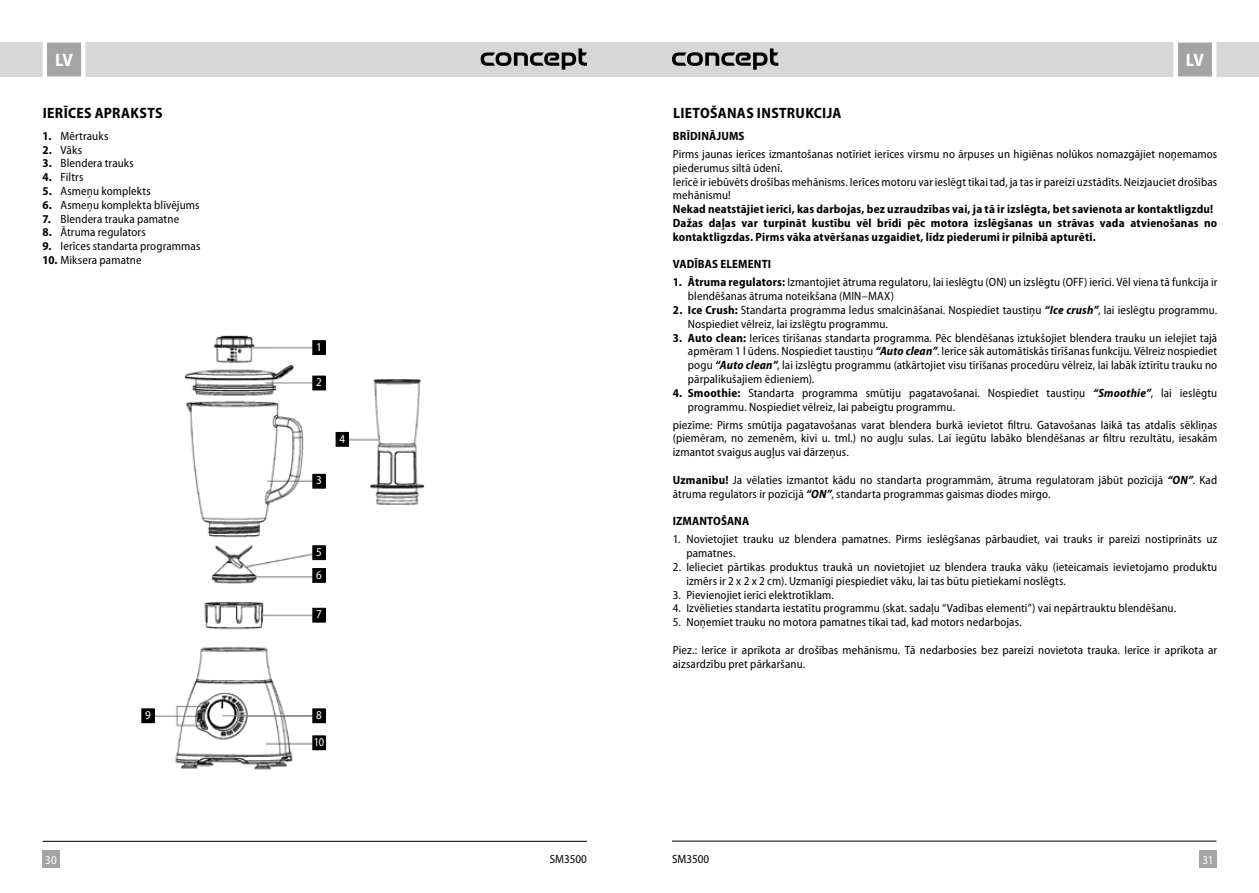
<style>
.page{position:relative;width:1259px;height:893px;background:#fff}
.page>*{position:absolute;margin:0;border:0;box-sizing:border-box;transform-origin:0 0}
.t1{font:700 semi-condensed 18px "Myriad Pro";color:#fff}
.t2{font:700 semi-condensed 15px "Myriad Pro";letter-spacing:.02em;color:#000}
.t3{font:semi-condensed 12px/13.8px "Myriad Pro";letter-spacing:.01em;color:#000}
.t4{font:700 semi-condensed 12px/13.8px "Myriad Pro";letter-spacing:.015em;color:#000}
.t5{font:semi-condensed 12px "Myriad Pro";color:#fff}
.t6{font:semi-condensed 12px "Myriad Pro";color:#fff;scale:.94 1}
.s1{font-weight:700}
.s2{font-weight:700;font-style:italic}
</style>
<div class="page">
<div style="left:629px;top:43px;width:630px;height:34px;background:#d7d7d7"></div>
<div style="left:0;top:43px;width:629px;height:34px;background:#d7d7d7"></div>
<div style="left:43px;top:850px;width:17px;height:17px;background:#a4a4a4"></div>
<div style="left:1199px;top:850px;width:17px;height:17px;background:#a4a4a4"></div>
<svg style="left:1171px;top:42px;width:47px;height:35px"></svg>
<svg style="left:40px;top:42px;width:48px;height:35px"></svg>
<hr style="left:672px;top:841px;width:544px;height:1px;background:#000">
<hr style="left:43px;top:841px;width:544px;height:1px;background:#000">
<svg style="left:672px;top:48px;width:106px;height:22px"></svg>
<svg style="left:480px;top:48px;width:107px;height:22px"></svg>
<img style="left:141px;top:335px;width:284px;height:435px">
<hr style="left:222px;top:715px;width:91px;height:1px;background:#8c8c8c">
<div style="left:313px;top:376px;width:12px;height:14px;background:#000"></div>
<div style="left:313px;top:736px;width:12px;height:14px;background:#000"></div>
<div style="left:313px;top:568px;width:12px;height:14px;background:#000"></div>
<div style="left:313px;top:568px;width:12px;height:15px;border:1px solid #000"></div>
<div style="left:313px;top:608px;width:12px;height:14px;background:#000"></div>
<div style="left:142px;top:709px;width:12px;height:14px;background:#000"></div>
<div style="left:313px;top:341px;width:12px;height:13px;background:#000"></div>
<div style="left:313px;top:340px;width:12px;height:15px;border:1px solid #000"></div>
<div style="left:313px;top:474px;width:12px;height:14px;background:#000"></div>
<div style="left:336px;top:432px;width:12px;height:14px;background:#000"></div>
<div style="left:336px;top:432px;width:13px;height:14px;border:1px solid #000"></div>
<div style="left:313px;top:546px;width:12px;height:14px;background:#000"></div>
<div style="left:313px;top:709px;width:12px;height:14px;background:#000"></div>
<h1 class="t1" style="left:55px;top:48px;width:19px">LV</h1>
<h1 class="t1" style="left:1186px;top:48px;width:19px">LV</h1>
<p class="t2" style="left:43px;top:103px;width:122px">IERĪCES APRAKSTS</p>
<p class="t3" style="left:43px;top:129px;width:67px"><span class="s1">1.</span> Mērtrauks</p>
<p class="t3" style="left:43px;top:143px;width:41px"><span class="s1">2.</span> Vāks</p>
<p class="t3" style="left:43px;top:156px;width:93px"><span class="s1">3.</span> Blendera trauks</p>
<p class="t3" style="left:43px;top:170px;width:42px"><span class="s1">4.</span> Filtrs</p>
<p class="t3" style="left:43px;top:184px;width:110px"><span class="s1">5.</span> Asmeņu komplekts</p>
<p class="t3" style="left:43px;top:198px;width:158px"><span class="s1">6.</span> Asmeņu komplekta blīvējums</p>
<p class="t3" style="left:43px;top:212px;width:138px"><span class="s1">7.</span> Blendera trauka pamatne</p>
<p class="t3" style="left:43px;top:225px;width:105px"><span class="s1">8.</span> Ātruma regulators</p>
<p class="t3" style="left:43px;top:239px;width:159px"><span class="s1">9.</span> Ierīces standarta programmas</p>
<p class="t3" style="left:43px;top:253px;width:101px"><span class="s1">10.</span> Miksera pamatne</p>
<p class="t2" style="left:673px;top:103px;width:170px">LIETOŠANAS INSTRUKCIJA</p>
<p class="t4" style="left:673px;top:129px;width:73px">BRĪDINĀJUMS</p>
<p class="t3" style="left:673px;top:147px;width:546px">Pirms jaunas ierīces izmantošanas notīriet ierīces virsmu no ārpuses un higiēnas nolūkos nomazgājiet noņemamos piederumus siltā ūdenī.<br>Ierīcē ir iebūvēts drošības mehānisms. Ierīces motoru var ieslēgt tikai tad, ja tas ir pareizi uzstādīts. Neizjauciet drošības mehānismu!</p>
<p class="t4" style="left:673px;top:202px;width:546px">Nekad neatstājiet ierīci, kas darbojas, bez uzraudzības vai, ja tā ir izslēgta, bet savienota ar kontaktligzdu!<br>Dažas daļas var turpināt kustību vēl brīdi pēc motora izslēgšanas un strāvas vada atvienošanas no kontaktligzdas. Pirms vāka atvēršanas uzgaidiet, līdz piederumi ir pilnībā apturēti.</p>
<p class="t4" style="left:673px;top:257px;width:100px">VADĪBAS ELEMENTI</p>
<p class="t3" style="left:688px;top:275px;width:531px;text-indent:-15px"><span class="s1">1. Ātruma regulators:</span> Izmantojiet ātruma regulatoru, lai ieslēgtu (ON) un izslēgtu (OFF) ierīci. Vēl viena tā funkcija ir blendēšanas ātruma noteikšana (MIN–MAX)</p>
<p class="t3" style="left:688px;top:303px;width:531px;text-indent:-15px"><span class="s1">2. Ice Crush:</span> Standarta programma ledus smalcināšanai. Nospiediet taustiņu <span class="s2">“Ice crush”</span>, lai ieslēgtu programmu.<br>Nospiediet vēlreiz, lai izslēgtu programmu.</p>
<p class="t3" style="left:688px;top:330px;width:531px;text-align:justify;text-indent:-15px"><span class="s1">3. Auto clean:</span> Ierīces tīrīšanas standarta programma. Pēc blendēšanas iztukšojiet blendera trauku un ielejiet tajā apmēram 1 l ūdens. Nospiediet taustiņu <span class="s2">“Auto clean”</span>. Ierīce sāk automātiskās tīrīšanas funkciju. Vēlreiz nospiediet pogu <span class="s2">“Auto clean”</span>, lai izslēgtu programmu (atkārtojiet visu tīrīšanas procedūru vēlreiz, lai labāk iztīrītu trauku no pārpalikušajiem ēdieniem).</p>
<p class="t3" style="left:688px;top:386px;width:531px;text-indent:-15px"><span class="s1">4. Smoothie:</span> Standarta programma smūtiju pagatavošanai. Nospiediet taustiņu <span class="s2">“Smoothie”</span>, lai ieslēgtu programmu. Nospiediet vēlreiz, lai pabeigtu programmu.</p>
<p class="t3" style="left:673px;top:418px;width:546px;text-align:justify">piezīme: Pirms smūtija pagatavošanas varat blendera burkā ievietot filtru. Gatavošanas laikā tas atdalīs sēkliņas (piemēram, no zemenēm, kivi u. tml.) no augļu sulas. Lai iegūtu labāko blendēšanas ar filtru rezultātu, iesakām izmantot svaigus augļus vai dārzeņus.</p>
<p class="t3" style="left:673px;top:473px;width:546px"><span class="s1">Uzmanību!</span> Ja vēlaties izmantot kādu no standarta programmām, ātruma regulatoram jābūt pozīcijā <span class="s2">“ON”</span>. Kad ātruma regulators ir pozīcijā <span class="s2">“ON”</span>, standarta programmas gaismas diodes mirgo.</p>
<p class="t4" style="left:673px;top:514px;width:78px">IZMANTOŠANA</p>
<p class="t3" style="left:686px;top:532px;width:532px;text-indent:-14px">1. Novietojiet trauku uz blendera pamatnes. Pirms ieslēgšanas pārbaudiet, vai trauks ir pareizi nostiprināts uz pamatnes.</p>
<p class="t3" style="left:686px;top:560px;width:532px;text-indent:-14px">2. Ielieciet pārtikas produktus traukā un novietojiet uz blendera trauka vāku (ieteicamais ievietojamo produktu izmērs ir 2 x 2 x 2 cm). Uzmanīgi piespiediet vāku, lai tas būtu pietiekami noslēgts.</p>
<p class="t3" style="left:673px;top:587px;width:163px">3. Pievienojiet ierīci elektrotīklam.</p>
<p class="t3" style="left:673px;top:601px;width:505px">4. Izvēlieties standarta iestatītu programmu (skat. sadaļu “Vadības elementi”) vai nepārtrauktu blendēšanu.</p>
<p class="t3" style="left:673px;top:615px;width:350px">5. Noņemiet trauku no motora pamatnes tikai tad, kad motors nedarbojas.</p>
<p class="t3" style="left:673px;top:643px;width:546px">Piez.: Ierīce ir aprīkota ar drošības mehānismu. Tā nedarbosies bez pareizi novietota trauka. Ierīce ir aprīkota ar aizsardzību pret pārkaršanu.</p>
<p class="t5" style="left:316px;top:339px;width:7px">1</p>
<p class="t5" style="left:316px;top:375px;width:7px">2</p>
<p class="t5" style="left:339px;top:431px;width:7px">4</p>
<p class="t5" style="left:316px;top:473px;width:7px">3</p>
<p class="t5" style="left:316px;top:544px;width:7px">5</p>
<p class="t5" style="left:316px;top:567px;width:7px">6</p>
<p class="t5" style="left:316px;top:607px;width:7px">7</p>
<p class="t5" style="left:145px;top:708px;width:7px">9</p>
<p class="t5" style="left:316px;top:708px;width:7px">8</p>
<p class="t6" style="left:314px;top:734px;width:13px">10</p>
<p class="t5" style="left:45px;top:852px;width:13px">30</p>
<p class="t3" style="left:550px;top:851px;width:39px">SM3500</p>
<p class="t3" style="left:672px;top:851px;width:39px">SM3500</p>
<p class="t5" style="left:1202px;top:852px;width:12px">31</p>
</div>
